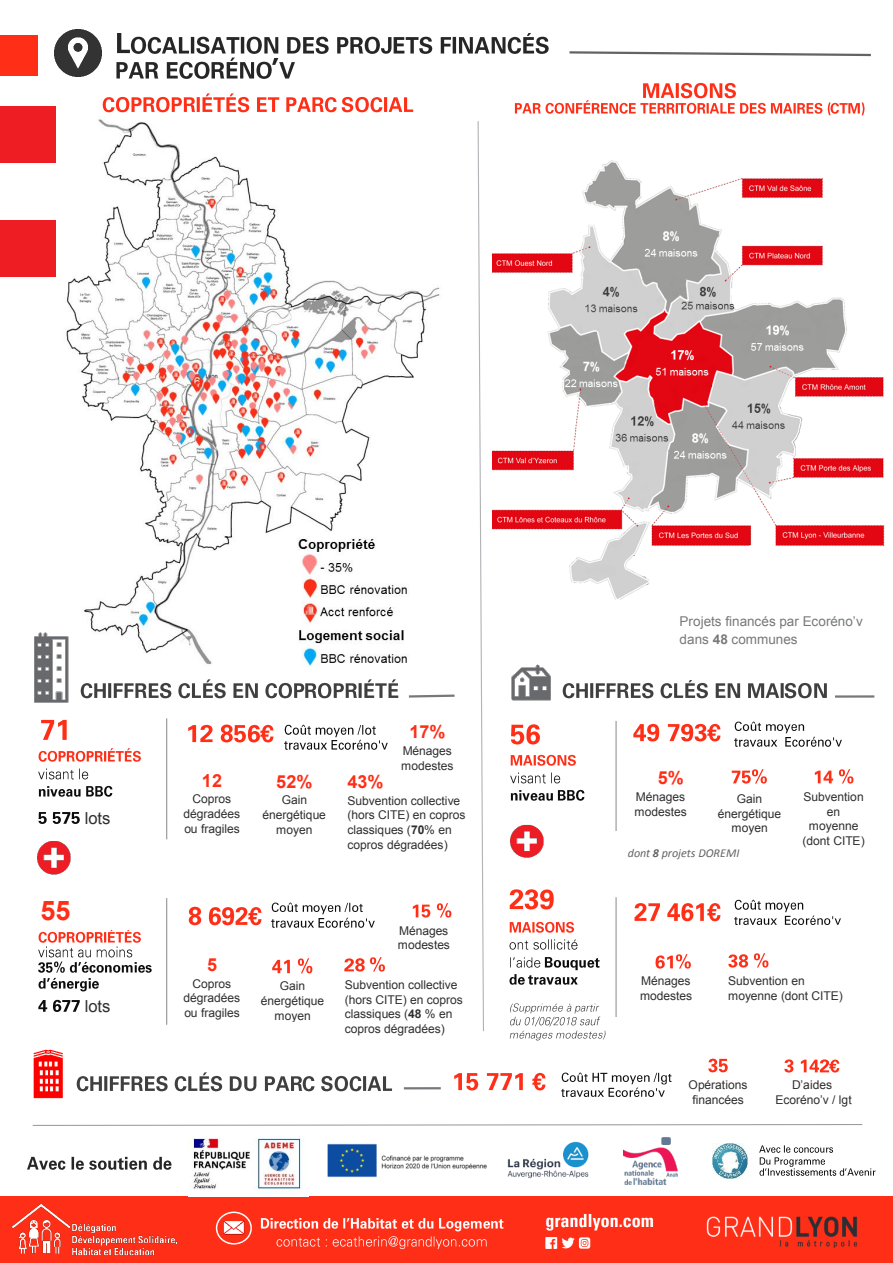
<style>
.page{position:relative;width:893px;height:1263px;background:#fff}
.page>*{position:absolute;margin:0;border:0;box-sizing:border-box;transform-origin:0 0}
.t1{font:700 27px "Arial";color:#ff2e17}
.t2{font:700 18px "Arial";letter-spacing:.005em;color:#ff2e17}
.t3{font:16.5px "Arial";color:#302e2f}
.t4{font:13.5px/17.1px "Arial";letter-spacing:.005em;color:#76787b}
.t5{font:12px/14.9px "Arial";letter-spacing:-.005em;color:#302e2f;text-align:center}
.t6{font:italic 12px "Calibri";color:#636366}
.s1{font-weight:700}
</style>
<div class="page">
<img style="left:492px;top:160px;width:393px;height:440px">
<img style="left:49px;top:116px;width:391px;height:551px">
<img style="left:623px;top:1137px;width:54px;height:47px">
<img style="left:327px;top:1143px;width:160px;height:34px">
<img style="left:712px;top:1143px;width:35px;height:35px">
<img style="left:507px;top:1141px;width:82px;height:38px">
<img style="left:760px;top:1145px;width:73px;height:8px">
<img style="left:760px;top:1157px;width:65px;height:9px">
<img style="left:760px;top:1168px;width:116px;height:8px">
<img style="left:27px;top:1156px;width:145px;height:14px">
<div style="left:0;top:1197px;width:893px;height:66px;background:#ff2e17"></div>
<div style="left:216px;top:1211px;width:36px;height:33px;border:2px solid #fff;border-radius:50%"></div>
<img style="left:261px;top:1218px;width:243px;height:14px">
<img style="left:277px;top:1236px;width:210px;height:13px">
<img style="left:13px;top:1205px;width:165px;height:51px">
<img style="left:706px;top:1216px;width:152px;height:32px">
<img style="left:545px;top:1213px;width:109px;height:36px">
<svg style="left:477px;top:121px;width:7px;height:911px"></svg>
<img style="left:117px;top:34px;width:14px;height:20px">
<img style="left:131px;top:36px;width:261px;height:18px">
<img style="left:393px;top:34px;width:156px;height:20px">
<img style="left:116px;top:57px;width:156px;height:22px">
<img style="left:272px;top:52px;width:15px;height:13px">
<img style="left:279px;top:57px;width:16px;height:22px">
<img style="left:102px;top:94px;width:240px;height:23px">
<img style="left:342px;top:96px;width:83px;height:21px">
<img style="left:643px;top:82px;width:93px;height:17px">
<img style="left:514px;top:100px;width:164px;height:14px">
<img style="left:678px;top:102px;width:152px;height:14px">
<img style="left:830px;top:102px;width:35px;height:14px">
<img style="left:34px;top:630px;width:40px;height:73px">
<img style="left:511px;top:664px;width:40px;height:37px">
<svg style="left:569px;top:51px;width:302px;height:6px"></svg>
<img style="left:41px;top:719px;width:26px;height:21px">
<hr style="left:166px;top:718px;width:1px;height:121px;background:#939598">
<img style="left:39px;top:748px;width:102px;height:14px">
<img style="left:39px;top:768px;width:50px;height:12px">
<img style="left:39px;top:785px;width:74px;height:12px">
<img style="left:39px;top:812px;width:41px;height:12px">
<img style="left:188px;top:724px;width:25px;height:19px">
<img style="left:220px;top:724px;width:40px;height:19px">
<img style="left:260px;top:724px;width:25px;height:20px">
<img style="left:39px;top:930px;width:102px;height:13px">
<img style="left:39px;top:946px;width:94px;height:12px">
<img style="left:39px;top:961px;width:113px;height:12px">
<img style="left:39px;top:977px;width:60px;height:14px">
<hr style="left:166px;top:898px;width:1px;height:127px;background:#939598">
<img style="left:39px;top:999px;width:41px;height:13px">
<img style="left:412px;top:904px;width:19px;height:14px">
<img style="left:436px;top:903px;width:16px;height:15px">
<img style="left:345px;top:958px;width:25px;height:14px">
<img style="left:370px;top:957px;width:15px;height:15px">
<img style="left:272px;top:959px;width:18px;height:15px">
<img style="left:297px;top:958px;width:16px;height:16px">
<img style="left:511px;top:724px;width:29px;height:21px">
<img style="left:510px;top:754px;width:66px;height:12px">
<img style="left:510px;top:772px;width:51px;height:12px">
<img style="left:510px;top:790px;width:43px;height:11px">
<img style="left:557px;top:789px;width:28px;height:12px">
<hr style="left:615px;top:721px;width:2px;height:110px;background:#939598">
<img style="left:735px;top:721px;width:70px;height:13px">
<img style="left:735px;top:736px;width:107px;height:11px">
<img style="left:814px;top:770px;width:20px;height:14px">
<img style="left:838px;top:769px;width:16px;height:15px">
<img style="left:509px;top:889px;width:45px;height:21px">
<img style="left:509px;top:921px;width:65px;height:12px">
<img style="left:509px;top:939px;width:69px;height:11px">
<img style="left:510px;top:957px;width:35px;height:11px">
<img style="left:545px;top:957px;width:55px;height:13px">
<img style="left:509px;top:974px;width:20px;height:11px">
<img style="left:529px;top:975px;width:49px;height:10px">
<img style="left:510px;top:1003px;width:90px;height:10px">
<img style="left:510px;top:1016px;width:91px;height:11px">
<img style="left:509px;top:1030px;width:97px;height:11px">
<hr style="left:615px;top:897px;width:2px;height:120px;background:#939598">
<img style="left:728px;top:954px;width:21px;height:14px">
<img style="left:753px;top:953px;width:16px;height:15px">
<img style="left:655px;top:955px;width:21px;height:14px">
<img style="left:676px;top:954px;width:15px;height:15px">
<img style="left:54px;top:30px;width:47px;height:47px">
<img style="left:563px;top:680px;width:222px;height:19px">
<img style="left:785px;top:682px;width:42px;height:17px">
<hr style="left:835px;top:695px;width:39px;height:3px;background:#76787b">
<img style="left:80px;top:680px;width:224px;height:19px">
<img style="left:304px;top:680px;width:95px;height:19px">
<svg style="left:408px;top:694px;width:47px;height:4px"></svg>
<img style="left:77px;top:1073px;width:225px;height:19px">
<img style="left:302px;top:1075px;width:102px;height:17px">
<hr style="left:404px;top:1087px;width:37px;height:2px;background:#76787b">
<img style="left:34px;top:1049px;width:15px;height:50px">
<img style="left:49px;top:1049px;width:14px;height:50px">
<img style="left:561px;top:1072px;width:111px;height:12px">
<img style="left:561px;top:1087px;width:104px;height:10px">
<img style="left:784px;top:1059px;width:10px;height:14px">
<img style="left:800px;top:1059px;width:30px;height:14px">
<img style="left:830px;top:1059px;width:10px;height:14px">
<img style="left:708px;top:1058px;width:20px;height:15px">
<svg style="left:32px;top:1124px;width:831px;height:2px;background:#c8c9ca"></svg>
<img style="left:221px;top:1220px;width:26px;height:17px">
<img style="left:37px;top:841px;width:34px;height:34px">
<img style="left:285px;top:724px;width:91px;height:13px">
<img style="left:285px;top:739px;width:103px;height:11px">
<img style="left:189px;top:906px;width:20px;height:20px">
<img style="left:209px;top:907px;width:40px;height:19px">
<img style="left:249px;top:905px;width:23px;height:21px">
<img style="left:272px;top:902px;width:91px;height:13px">
<img style="left:272px;top:917px;width:103px;height:11px">
<img style="left:634px;top:723px;width:73px;height:19px">
<img style="left:707px;top:723px;width:14px;height:19px">
<img style="left:731px;top:770px;width:21px;height:14px">
<img style="left:752px;top:769px;width:15px;height:15px">
<img style="left:734px;top:899px;width:70px;height:13px">
<img style="left:734px;top:915px;width:107px;height:10px">
<img style="left:634px;top:903px;width:26px;height:18px">
<img style="left:667px;top:903px;width:37px;height:19px">
<img style="left:707px;top:903px;width:14px;height:19px">
<img style="left:510px;top:824px;width:34px;height:34px">
<img style="left:454px;top:1073px;width:25px;height:18px">
<img style="left:486px;top:1073px;width:47px;height:18px">
<img style="left:533px;top:1072px;width:13px;height:19px">
<img style="left:190px;top:1138px;width:112px;height:52px">
<img style="left:0;top:36px;width:37px;height:39px">
<div style="left:0;top:106px;width:55px;height:57px;background:#ee1d23"></div>
<div style="left:0;top:220px;width:55px;height:56px;background:#ee1d23"></div>
<p class="t3" style="left:85px;top:807px;width:27px">lots</p>
<p class="t1" style="left:40px;top:893px;width:31px">55</p>
<p class="t3" style="left:85px;top:995px;width:27px">lots</p>
<p class="t4" style="left:680px;top:613px;width:185px">Projets financés par Ecoréno’v dans <span class="s1">48</span> communes</p>
<p class="t2" style="left:202px;top:769px;width:22px">12</p>
<p class="t5" style="left:184px;top:792px;width:58px">Copros dégradées ou fragiles</p>
<p class="t2" style="left:276px;top:770px;width:38px">52%</p>
<p class="t5" style="left:263px;top:793px;width:65px">Gain énergétique moyen</p>
<p class="t2" style="left:409px;top:720px;width:38px">17%</p>
<p class="t5" style="left:401px;top:744px;width:54px;text-align:left">Ménages modestes</p>
<p class="t2" style="left:658px;top:766px;width:28px">5%</p>
<p class="t5" style="left:635px;top:789px;width:54px;text-align:left">Ménages modestes</p>
<p class="t5" style="left:803px;top:789px;width:64px">Subvention en moyenne (dont CITE)</p>
<p class="t2" style="left:347px;top:770px;width:38px">43%</p>
<p class="t5" style="left:347px;top:793px;width:120px;text-align:left">Subvention collective (hors CITE) en copros classiques (<span class="s1">70</span>% en copros dégradées)</p>
<p class="t5" style="left:718px;top:791px;width:65px">Gain énergétique moyen</p>
<p class="t6" style="left:628px;top:845px;width:113px">dont <span class="s1">8</span> projets DOREMI</p>
<p class="t2" style="left:207px;top:953px;width:12px">5</p>
<p class="t5" style="left:184px;top:976px;width:58px">Copros dégradées ou fragiles</p>
<p class="t5" style="left:261px;top:978px;width:65px">Gain énergétique moyen</p>
<p class="t5" style="left:398px;top:923px;width:54px;text-align:left">Ménages modestes</p>
<p class="t5" style="left:345px;top:977px;width:120px;text-align:left">Subvention collective (hors CITE) en copros classiques (<span class="s1">48</span> % en copros dégradées)</p>
<p class="t5" style="left:640px;top:973px;width:54px;text-align:left">Ménages modestes</p>
<p class="t5" style="left:728px;top:973px;width:116px;text-align:left">Subvention en moyenne (dont CITE)</p>
<p class="t5" style="left:689px;top:1077px;width:60px">Opérations financées</p>
<p class="t5" style="left:776px;top:1077px;width:78px">D’aides<br>Ecoréno’v / lgt</p>
</div>
